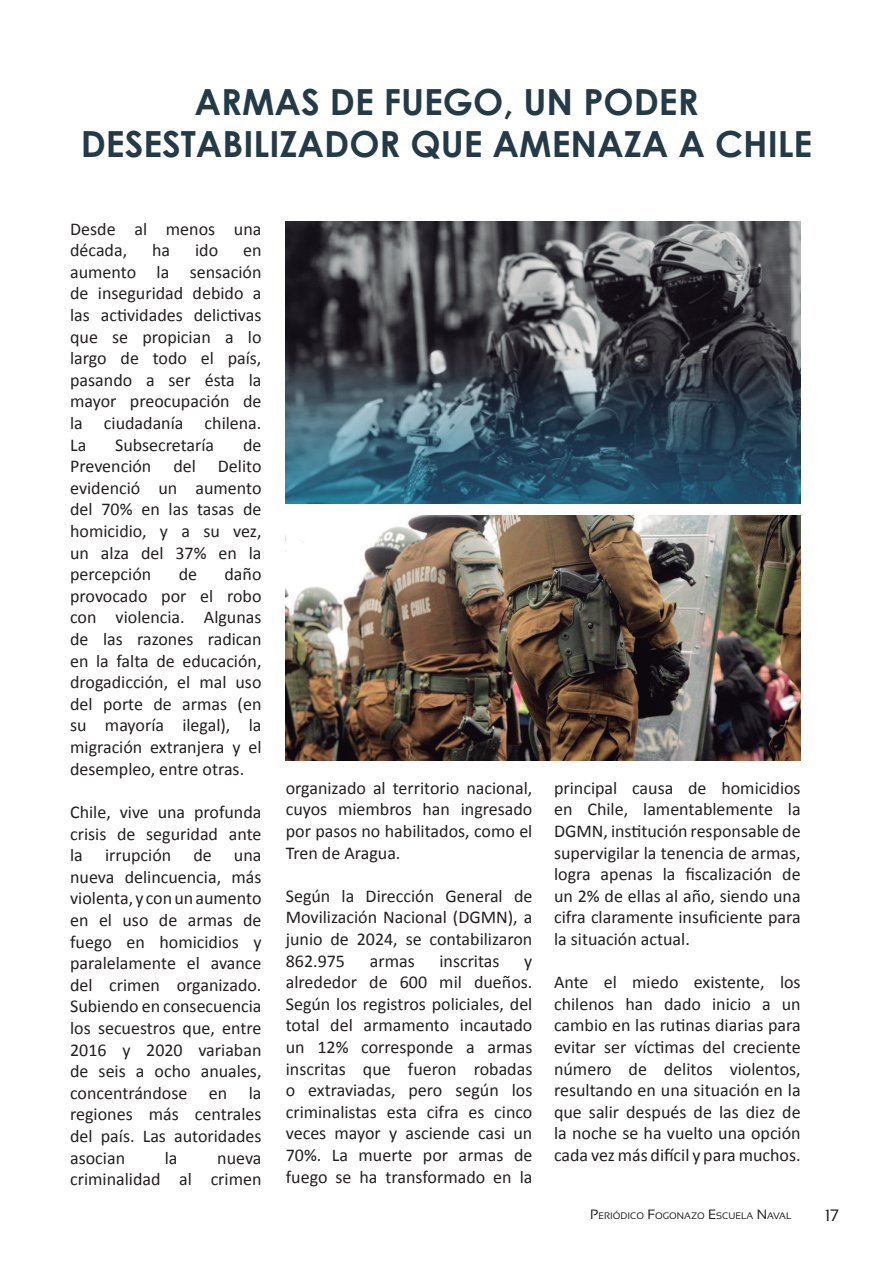
<style>
.page{position:relative;width:893px;height:1263px;background:#fff}
.page>*{position:absolute;margin:0;border:0;box-sizing:border-box;transform-origin:0 0}
.t1{font:700 36px "Century Gothic";color:#243b47}
.t2{font:18px/21.6px "Calibri";color:#231f20;text-align:justify}
.t3{font:16.5px "Sansation";color:#231f20}
.t4{font:9.45px "Sansation";color:#231f20}
.s1{font-size:13.5px}
</style>
<div class="page">
<img style="left:286px;top:221px;width:515px;height:282px">
<img style="left:286px;top:515px;width:515px;height:245px">
<h1 class="t1" style="left:194px;top:75px;width:52px">ARMAS</h1>
<h1 class="t1" style="left:330px;top:75px;width:277px">DE FUEGO, UN PODER</h1>
<h1 class="t1" style="left:81px;top:117px;width:21px">DESESTA</h1>
<h1 class="t1" style="left:223px;top:117px;width:42px">BILIZADOR</h1>
<h1 class="t1" style="left:411px;top:117px;width:108px">QUE AMENAZA</h1>
<h1 class="t1" style="left:678px;top:117px;width:104px">A CHILE</h1>
<p class="t2" style="left:70px;top:218px;width:193px">Desde al menos una década,</p>
<p class="t2" style="left:152px;top:239px;width:20px">ha</p>
<p class="t2" style="left:195px;top:239px;width:25px">ido</p>
<p class="t2" style="left:70px;top:239px;width:193px;text-indent:173px">en aumento la sensación de inseguridad debido a las actividades delictivas que se propician a lo largo de todo el país, pasando a ser ésta la mayor preocupación de la ciudadanía chilena.<br>La</p>
<p class="t2" style="left:115px;top:434px;width:101px">Subsecretaría</p>
<p class="t2" style="left:70px;top:434px;width:193px;text-indent:173px">de Prevención del Delito evidenció un aumento del 70% en las tasas de homicidio, y a su vez, un alza del 37% en la percepción</p>
<p class="t2" style="left:70px;top:563px;width:193px;text-indent:154px">daño provocado por el robo con violencia. Algunas de las razones radican en la falta de educación, drogadicción, el mal uso del porte de armas (en su mayoría ilegal), la migración extranjera y el desempleo, entre otras.</p>
<p class="t2" style="left:70px;top:801px;width:193px">Chile, vive una profunda crisis de seguridad ante la irrupción de una nueva delincuencia, más violenta, y con un aumento en el uso de armas de fuego en homicidios y paralelamente el avance del crimen organizado.<br>Subiendo en consecuencia los secuestros que, entre 2016 y 2020 variaban de seis a ocho anuales, concentrándose en la regiones más centrales del país. Las autoridades asocian</p>
<p class="t2" style="left:179px;top:563px;width:20px">de</p>
<p class="t2" style="left:165px;top:1147px;width:14px">la</p>
<p class="t2" style="left:70px;top:1147px;width:193px;text-align:right">nueva<br>criminalidad al crimen</p>
<p class="t2" style="left:286px;top:777px;width:248px">organizado al territorio nacional, cuyos miembros han ingresado por pasos no habilitados, como el Tren de Aragua.</p>
<p class="t2" style="left:286px;top:885px;width:248px">Según la Dirección General de Movilización Nacional (DGMN), a junio de 2024, se contabilizaron 862.975</p>
<p class="t2" style="left:370px;top:950px;width:46px">armas</p>
<p class="t2" style="left:439px;top:950px;width:62px">inscritas</p>
<p class="t2" style="left:286px;top:950px;width:248px;text-indent:238px">y alrededor de 600 mil dueños.<br>Según los registros policiales, del total del armamento incautado un 12% corresponde a armas inscritas que fueron robadas o extraviadas, pero según los criminalistas esta cifra es cinco veces mayor y asciende casi un 70%. La muerte por armas de fuego se ha transformado en la</p>
<p class="t2" style="left:554px;top:777px;width:248px">principal causa de homicidios en Chile, lamentablemente la DGMN, institución responsable de supervigilar la tenencia de armas, logra apenas la fiscalización de un 2% de ellas al año, siendo una cifra claramente insuficiente para la situación actual.</p>
<p class="t2" style="left:554px;top:971px;width:248px">Ante el miedo existente, los chilenos han dado inicio a un cambio en las rutinas diarias para evitar ser víctimas del creciente número de delitos violentos, resultando en una situación en la que salir después de las diez de la noche se ha vuelto una opción cada vez más difícil y para muchos.</p>
<p class="t4" style="left:590px;top:1210px;width:203px"><span class="s1">P</span>ERIÓDICO <span class="s1">F</span>OGONAZO <span class="s1">E</span>SCUELA <span class="s1">N</span>AVAL</p>
<p class="t3" style="left:825px;top:1206px;width:15px">17</p>
</div>
